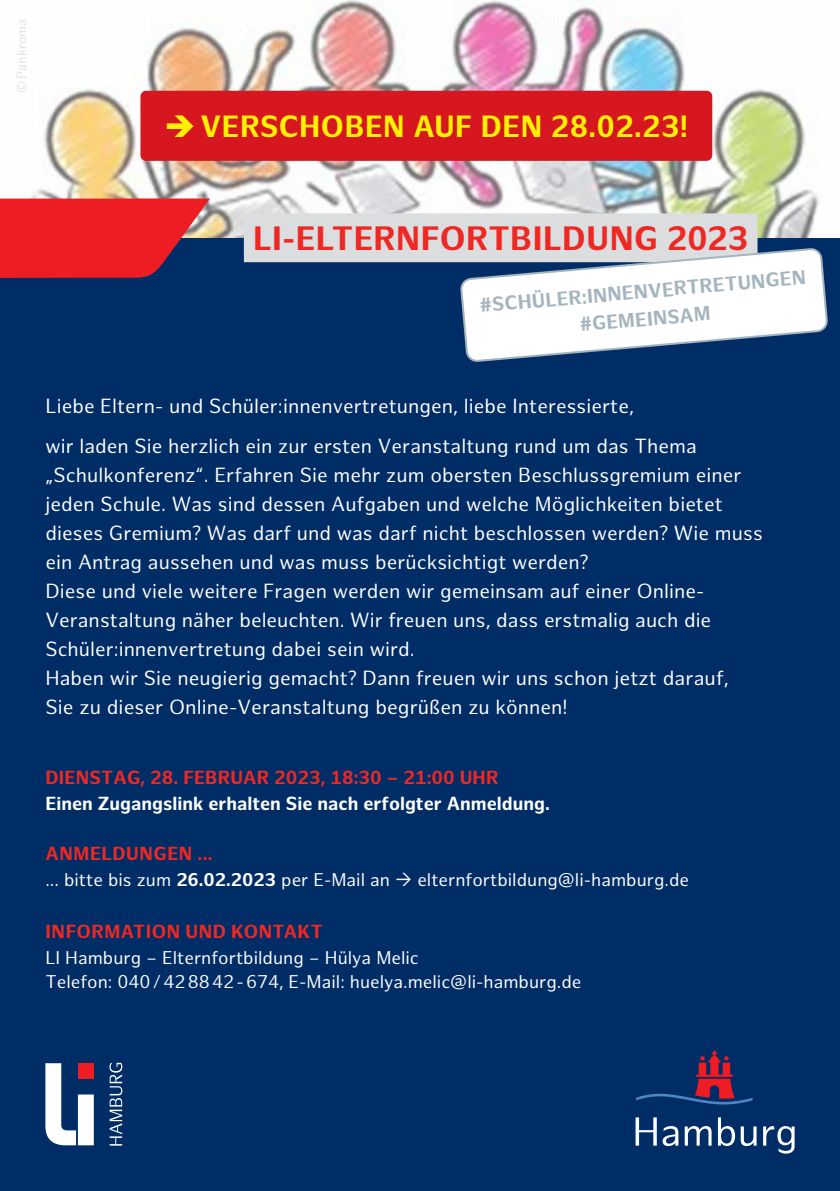
<style>
.page{position:relative;width:840px;height:1191px;background:#fff}
.page>*{position:absolute;margin:0;border:0;box-sizing:border-box;transform-origin:0 0}
.t1{font:700 33px "Hamburg Sans";letter-spacing:.01em;color:#ee2823}
.t2{font:700 30px "Hamburg Sans";letter-spacing:.02em;color:#fff101}
.t3{font:20px/29px "Hamburg Sans";letter-spacing:.005em;color:#fff}
.t4{font:700 19.6px/27.6px "Hamburg Sans";color:#a5b5be;text-align:center}
.t5{font:700 18.4px "Hamburg Sans";color:#fff}
.t6{font:700 18.4px "Hamburg Sans";letter-spacing:.01em;color:#ee2823}
.t7{font:700 18.4px "Hamburg Sans";letter-spacing:.03em;color:#ee2823}
.t8{font:18px/24px "Hamburg Sans";color:#fff}
.t9{font:13px "Hamburg Sans";color:#e0e1e3}
.s1{font-weight:700}
</style>
<div class="page">
<img style="left:30px;top:0;width:789px;height:238px">
<div style="left:0;top:238px;width:839px;height:953px;background:#002d66"></div>
<svg style="left:0;top:198px;width:210px;height:80px;background:#d3252f"></svg>
<div style="left:244px;top:213px;width:513px;height:49px;background:#dcdddf"></div>
<svg style="left:45px;top:1063px;width:31px;height:82px"></svg>
<div style="left:78px;top:1094px;width:16px;height:51px;background:#fff"></div>
<div style="left:78px;top:1063px;width:16px;height:16px;background:#ee1d23"></div>
<svg style="left:109px;top:1062px;width:13px;height:83px"></svg>
<svg style="left:636px;top:1050px;width:116px;height:55px"></svg>
<svg style="left:635px;top:1117px;width:21px;height:28px"></svg>
<svg style="left:662px;top:1126px;width:16px;height:20px"></svg>
<svg style="left:684px;top:1126px;width:27px;height:19px"></svg>
<svg style="left:717px;top:1117px;width:17px;height:29px"></svg>
<svg style="left:740px;top:1126px;width:16px;height:20px"></svg>
<svg style="left:763px;top:1126px;width:31px;height:27px"></svg>
<svg style="left:460px;top:249px;width:366px;height:112px"></svg>
<div style="left:141px;top:92px;width:569px;height:68px;background:#d7171f;border-radius:5px"></div>
<div style="left:140px;top:91px;width:571px;height:70px;border:2px solid #d7171f;border-radius:5px"></div>
<p class="t9" style="left:14px;top:93px;width:75px;rotate:-90deg">©Pankroma</p>
<h2 class="t2" style="left:164px;top:109px;width:525px">➔VERSCHOBEN AUF DEN 28.02.23!</h2>
<h1 class="t1" style="left:253px;top:219px;width:496px">LI-ELTERNFORTBILDUNG 2023</h1>
<p class="t4" style="left:478px;top:292px;width:328px;rotate:-5deg">#SCHÜLER:INNENVERTRETUNGEN #GEMEINSAM</p>
<p class="t3" style="left:45px;top:386px;width:652px;line-height:40.4px">Liebe Eltern- und Schüler:innenvertretungen, liebe Interessierte,<br>wir laden Sie herzlich ein zur ersten Veranstaltung rund um das Thema</p>
<p class="t3" style="left:45px;top:461px;width:718px">„Schulkonferenz“. Erfahren Sie mehr zum obersten Beschlussgremium einer jeden Schule. Was sind dessen Aufgaben und welche Möglichkeiten bietet dieses Gremium? Was darf und was darf nicht beschlossen werden? Wie muss ein Antrag aussehen und was muss berücksichtigt werden?<br>Diese und viele weitere Fragen werden wir gemeinsam auf einer Online-Veranstaltung näher beleuchten. Wir freuen uns, dass erstmalig auch die Schüler:innenvertretung dabei sein wird.<br>Haben wir Sie neugierig gemacht? Dann freuen wir uns schon jetzt darauf,<br>Sie zu dieser Online-Veranstaltung begrüßen zu können!</p>
<p class="t6" style="left:45px;top:767px;width:454px">DIENSTAG, 28. FEBRUAR 2023, 18:30 – 21:00 UHR</p>
<p class="t5" style="left:45px;top:792px;width:505px">Einen Zugangslink erhalten Sie nach erfolgter Anmeldung.</p>
<p class="t7" style="left:45px;top:842px;width:169px">ANMELDUNGEN ...</p>
<p class="t8" style="left:45px;top:868px;width:346px">... bitte bis zum <span class="s1">26.02.2023</span> per E-Mail an</p>
<p class="t8" style="left:417px;top:868px;width:273px">elternfortbildung@li-hamburg.de</p>
<p class="t7" style="left:45px;top:921px;width:279px">INFORMATION UND KONTAKT</p>
<p class="t8" style="left:45px;top:946px;width:537px">LI Hamburg – Elternfortbildung – Hülya Melic<br>Telefon: 040/428842-674, E-Mail: huelya.melic@li-hamburg.de</p>
</div>
